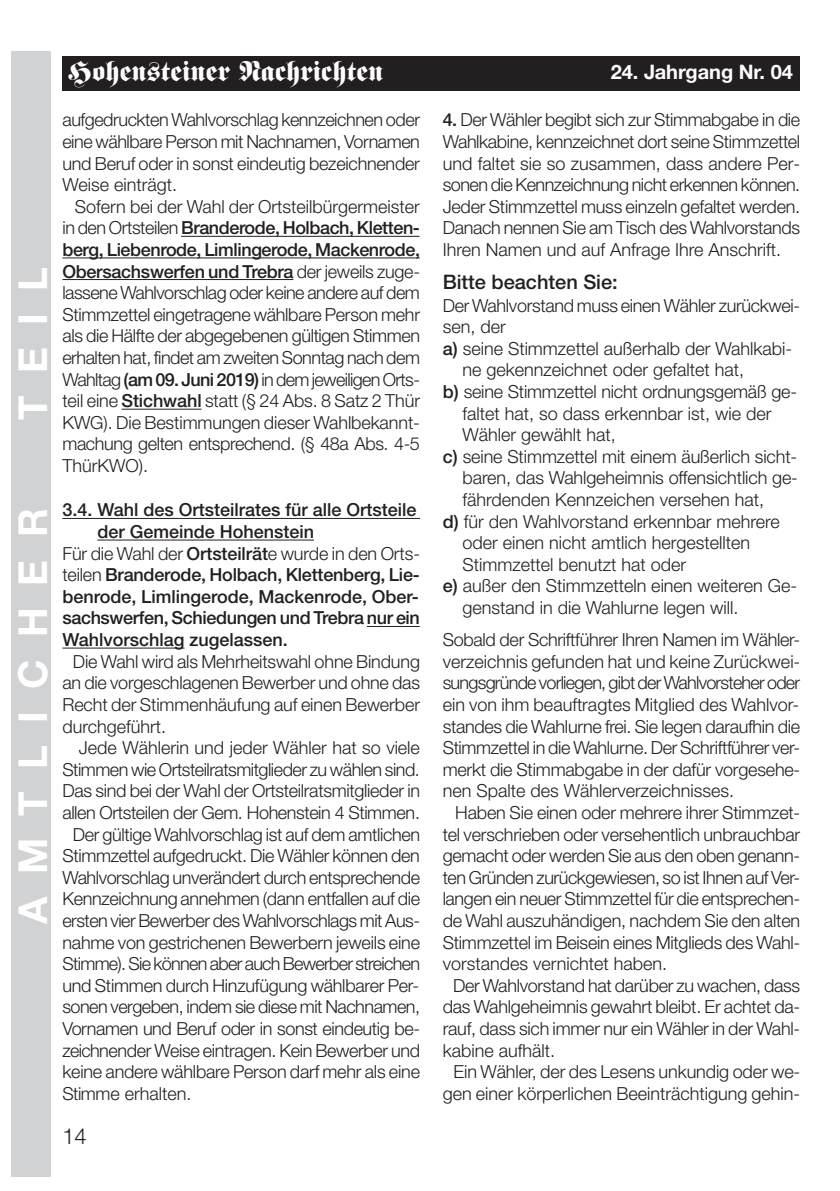
<style>
.page{position:relative;width:840px;height:1191px;background:#fff}
.page>*{position:absolute;margin:0;border:0;box-sizing:border-box;transform-origin:0 0}
.t1{font:700 40px "Helvetica Neue";letter-spacing:.555em;color:#fff}
.t2{font:28px "Fette Fraktur";color:#fff}
.t3{font:300 22px "Helvetica Neue";color:#231f20}
.t4{font:500 20px "Helvetica Neue";color:#231f20}
.t5{font:700 20px "Helvetica Neue";color:#fff}
.t6{font:300 18px/21.6px "Helvetica Neue";letter-spacing:-.01em;color:#231f20;text-align:justify}
.t7{font:500 18px "Helvetica Neue";color:#231f20}
.t8{font:300 18px "Helvetica Neue";letter-spacing:-.03em;color:#231f20}
.t9{font:300 18px "Helvetica Neue";letter-spacing:-.04em;color:#231f20}
.t10{font:500 18px "Helvetica Neue";letter-spacing:-.02em;color:#231f20}
.s1{font-weight:500}
.s2{font-weight:300}
</style>
<div class="page">
<hr style="left:181px;top:236px;width:238px;height:1px;background:#231f20">
<hr style="left:62px;top:257px;width:357px;height:1px;background:#231f20">
<hr style="left:62px;top:279px;width:231px;height:1px;background:#231f20">
<hr style="left:121px;top:409px;width:80px;height:1px;background:#231f20">
<hr style="left:62px;top:518px;width:358px;height:1px;background:#231f20">
<hr style="left:97px;top:539px;width:217px;height:1px;background:#231f20">
<hr style="left:367px;top:626px;width:52px;height:1px;background:#231f20">
<hr style="left:62px;top:647px;width:122px;height:1px;background:#231f20">
<div style="left:62px;top:57px;width:737px;height:34px;background:#231f20"></div>
<div style="left:11px;top:51px;width:40px;height:1125px;background:#d1d2d4"></div>
<h1 class="t1" style="left:18px;top:420px;width:154px;rotate:-90deg">TEIL</h1>
<h1 class="t1" style="left:18px;top:923px;width:417px;rotate:-90deg">AMTLICHER</h1>
<h2 class="t2" style="left:68px;top:61px;width:316px">Hohensteiner Nachrichten</h2>
<p class="t5" style="left:610px;top:64px;width:184px">24. Jahrgang Nr. 04</p>
<p class="t6" style="left:62px;top:111px;width:359px">aufgedruckten Wahlvorschlag kennzeichnen oder eine wählbare Person mit Nachnamen, Vornamen und Beruf oder in sonst eindeutig bezeichnender Weise einträgt.</p>
<p class="t6" style="left:62px;top:197px;width:359px;text-indent:12px">Sofern bei der Wahl der Ortsteilbürgermeister in den Ortsteilen <span class="s1">Branderode, Holbach, Kletten&shy;berg, Liebenrode, Limlingerode, Mackenrode, Obersachswerfen und Trebra</span> der jeweils zuge&shy;lassene Wahlvorschlag oder keine andere auf dem Stimmzettel eingetragene wählbare Person mehr als die Hälfte der abgegebenen gültigen Stimmen erhalten hat, findet am zweiten Sonntag nach dem Wahltag <span class="s1">(am 09. Juni 2019)</span> in dem jeweiligen Orts&shy;teil eine <span class="s1">Stichwahl</span> statt (§ 24 Abs. 8 Satz 2 Thür KWG). Die Bestimmungen dieser Wahlbekannt&shy;machung gelten entsprechend. (§ 48a Abs. 4-5<br>ThürKWO).</p>
<p class="t7" style="left:62px;top:503px;width:355px">3.4. Wahl des Ortsteilrates für alle Ortsteile</p>
<p class="t7" style="left:97px;top:525px;width:218px">der Gemeinde Hohenstein</p>
<p class="t6" style="left:62px;top:544px;width:359px">Für die Wahl der <span class="s1">Ortsteilrät</span>e wurde in den Orts-</p>
<p class="t7" style="left:62px;top:568px;width:359px"><span class="s2">teilen</span> Branderode, Holbach, Klettenberg, Lie-</p>
<p class="t7" style="left:62px;top:590px;width:358px">benrode, Limlingerode, Mackenrode, Ober-</p>
<p class="t10" style="left:62px;top:611px;width:359px">sachswerfen, Schiedungen und Trebra nur ein</p>
<p class="t7" style="left:62px;top:633px;width:227px">Wahlvorschlag zugelassen.</p>
<p class="t6" style="left:62px;top:652px;width:359px;text-indent:10px">Die Wahl wird als Mehrheitswahl ohne Bindung an die vorgeschlagenen Bewerber und ohne das Recht der Stimmenhäufung auf einen Bewerber durchgeführt.</p>
<p class="t6" style="left:79px;top:738px;width:342px">Jede Wählerin und jeder Wähler hat so viele</p>
<p class="t6" style="left:62px;top:760px;width:359px">Stimmen wie Ortsteilratsmitglieder zu wählen sind.</p>
<p class="t6" style="left:62px;top:782px;width:359px">Das sind bei der Wahl der Ortsteilratsmitglieder in</p>
<p class="t6" style="left:62px;top:803px;width:359px">allen Ortsteilen der Gem. Hohenstein 4 Stimmen.</p>
<p class="t6" style="left:73px;top:825px;width:348px">Der gültige Wahlvorschlag ist auf dem amtlichen</p>
<p class="t6" style="left:62px;top:846px;width:359px">Stimmzettel aufgedruckt. Die Wähler können den</p>
<p class="t6" style="left:62px;top:868px;width:359px">Wahlvorschlag unverändert durch entsprechende</p>
<p class="t6" style="left:62px;top:890px;width:359px">Kennzeichnung annehmen (dann entfallen auf die</p>
<p class="t8" style="left:62px;top:914px;width:359px">ersten vier Bewerber des Wahlvorschlags mit Aus-</p>
<p class="t6" style="left:62px;top:933px;width:359px">nahme von gestrichenen Bewerbern jeweils eine</p>
<p class="t9" style="left:62px;top:957px;width:359px">Stimme). Sie können aber auch Bewerber streichen</p>
<p class="t6" style="left:62px;top:976px;width:358px">und Stimmen durch Hinzufügung wählbarer Per-</p>
<p class="t8" style="left:62px;top:1000px;width:359px">sonen vergeben, indem sie diese mit Nachnamen,</p>
<p class="t6" style="left:62px;top:1019px;width:359px">Vornamen und Beruf oder in sonst eindeutig be-</p>
<p class="t6" style="left:62px;top:1041px;width:359px">zeichnender Weise eintragen. Kein Bewerber und</p>
<p class="t6" style="left:62px;top:1062px;width:359px">keine andere wählbare Person darf mehr als eine</p>
<p class="t6" style="left:62px;top:1084px;width:130px">Stimme erhalten.</p>
<p class="t3" style="left:62px;top:1128px;width:26px">14</p>
<p class="t6" style="left:442px;top:111px;width:359px"><span class="s1">4.</span> Der Wähler begibt sich zur Stimmabgabe in die Wahlkabine, kennzeichnet dort seine Stimmzettel und faltet sie so zusammen, dass andere Per&shy;sonen die Kennzeichnung nicht erkennen können.<br>Jeder Stimmzettel muss einzeln gefaltet werden.<br>Danach nennen Sie am Tisch des Wahlvorstands Ihren Namen und auf Anfrage Ihre Anschrift.</p>
<p class="t4" style="left:442px;top:275px;width:176px">Bitte beachten Sie:</p>
<p class="t6" style="left:442px;top:296px;width:359px">Der Wahlvorstand muss einen Wähler zurückwei-</p>
<p class="t6" style="left:442px;top:318px;width:64px">sen, der</p>
<p class="t6" style="left:442px;top:339px;width:351px"><span class="s1">a)</span> seine Stimmzettel außerhalb der Wahlkabi-</p>
<p class="t6" style="left:462px;top:361px;width:283px">ne gekennzeichnet oder gefaltet hat,</p>
<p class="t6" style="left:442px;top:382px;width:355px"><span class="s1">b)</span> seine Stimmzettel nicht ordnungsgemäß ge-</p>
<p class="t6" style="left:462px;top:404px;width:310px">faltet hat, so dass erkennbar ist, wie der</p>
<p class="t6" style="left:462px;top:426px;width:155px">Wähler gewählt hat,</p>
<p class="t6" style="left:442px;top:447px;width:356px"><span class="s1">c)</span> seine Stimmzettel mit einem äußerlich sicht-</p>
<p class="t6" style="left:462px;top:469px;width:337px">baren, das Wahlgeheimnis offensichtlich ge-</p>
<p class="t6" style="left:462px;top:490px;width:303px">fährdenden Kennzeichen versehen hat,</p>
<p class="t6" style="left:442px;top:512px;width:338px"><span class="s1">d)</span> für den Wahlvorstand erkennbar mehrere</p>
<p class="t6" style="left:462px;top:534px;width:289px">oder einen nicht amtlich hergestellten</p>
<p class="t6" style="left:462px;top:555px;width:225px">Stimmzettel benutzt hat oder</p>
<p class="t6" style="left:442px;top:577px;width:355px"><span class="s1">e)</span> außer den Stimmzetteln einen weiteren Ge-</p>
<p class="t6" style="left:462px;top:598px;width:277px">genstand in die Wahlurne legen will.</p>
<p class="t6" style="left:442px;top:630px;width:359px">Sobald der Schriftführer Ihren Namen im Wähler&shy;verzeichnis gefunden hat und keine Zurückwei&shy;sungsgründe vorliegen, gibt der Wahlvorsteher oder ein von ihm beauftragtes Mitglied des Wahlvor&shy;standes die Wahlurne frei. Sie legen daraufhin die Stimmzettel in die Wahlurne. Der Schriftführer ver&shy;merkt die Stimmabgabe in der dafür vorgesehe&shy;nen Spalte des Wählerverzeichnisses.</p>
<p class="t6" style="left:455px;top:803px;width:346px">Haben Sie einen oder mehrere ihrer Stimmzet-</p>
<p class="t6" style="left:442px;top:825px;width:359px">tel verschrieben oder versehentlich unbrauchbar</p>
<p class="t6" style="left:442px;top:846px;width:359px">gemacht oder werden Sie aus den oben genann-</p>
<p class="t6" style="left:442px;top:868px;width:359px">ten Gründen zurückgewiesen, so ist Ihnen auf Ver-</p>
<p class="t6" style="left:442px;top:890px;width:359px">langen ein neuer Stimmzettel für die entsprechen-</p>
<p class="t6" style="left:442px;top:911px;width:359px">de Wahl auszuhändigen, nachdem Sie den alten</p>
<p class="t6" style="left:442px;top:933px;width:359px">Stimmzettel im Beisein eines Mitglieds des Wahl-</p>
<p class="t6" style="left:442px;top:954px;width:226px">vorstandes vernichtet haben.</p>
<p class="t6" style="left:453px;top:976px;width:348px">Der Wahlvorstand hat darüber zu wachen, dass</p>
<p class="t6" style="left:442px;top:998px;width:359px">das Wahlgeheimnis gewahrt bleibt. Er achtet da-</p>
<p class="t6" style="left:442px;top:1019px;width:359px">rauf, dass sich immer nur ein Wähler in der Wahl-</p>
<p class="t6" style="left:442px;top:1041px;width:114px">kabine aufhält.</p>
<p class="t6" style="left:453px;top:1062px;width:348px">Ein Wähler, der des Lesens unkundig oder we-</p>
<p class="t6" style="left:442px;top:1084px;width:359px">gen einer körperlichen Beeinträchtigung gehin-</p>
</div>
